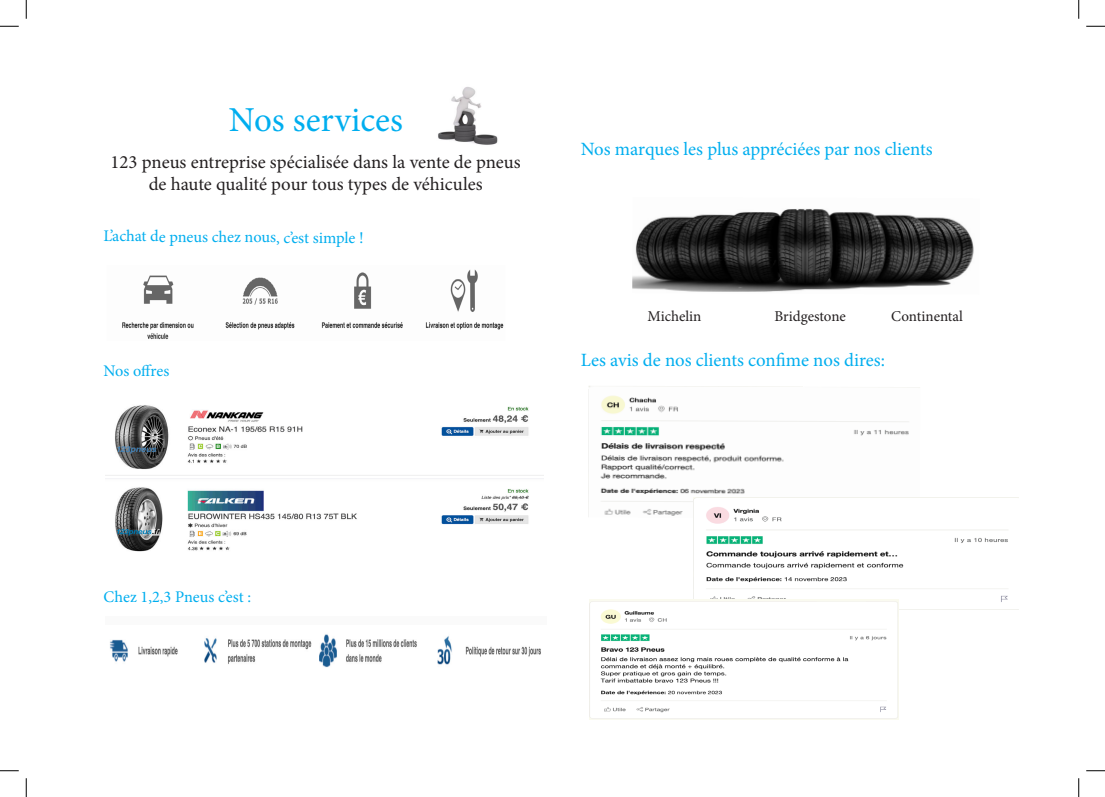
<style>
.page{position:relative;width:1105px;height:797px;background:#fff}
.page>*{position:absolute;margin:0;border:0;box-sizing:border-box;transform-origin:0 0}
.t1{font:35px "Minion Pro";color:#00aeef}
.t2{font:18.75px/22.5px "Minion Pro";color:#231f20;text-align:center}
.t3{font:18.75px "Minion Pro";color:#00aeef}
.t4{font:16.25px "Minion Pro";letter-spacing:-.01em;color:#00aeef}
.t5{font:15px "Minion Pro";letter-spacing:-.005em;color:#231f20}
</style>
<div class="page">
<img style="left:632px;top:209px;width:342px;height:83px">
<img style="left:588px;top:386px;width:332px;height:132px">
<img style="left:694px;top:498px;width:314px;height:111px">
<img style="left:110px;top:634px;width:431px;height:34px">
<img style="left:106px;top:405px;width:437px;height:147px">
<img style="left:122px;top:269px;width:382px;height:71px">
<img style="left:590px;top:599px;width:308px;height:120px">
<img style="left:438px;top:87px;width:60px;height:58px">
<svg style="left:0;top:25px;width:19px;height:2px"></svg>
<svg style="left:1086px;top:25px;width:19px;height:2px"></svg>
<svg style="left:0;top:770px;width:19px;height:1px"></svg>
<svg style="left:1086px;top:770px;width:19px;height:1px"></svg>
<svg style="left:25px;top:0;width:2px;height:19px"></svg>
<svg style="left:25px;top:778px;width:2px;height:19px"></svg>
<svg style="left:1078px;top:0;width:1px;height:19px"></svg>
<svg style="left:1078px;top:778px;width:1px;height:19px"></svg>
<p class="t1" style="left:229px;top:97px;width:175px">Nos services</p>
<p class="t2" style="left:111px;top:150px;width:411px">123 pneus entreprise spécialisée dans la vente de pneus de haute qualité pour tous types de véhicules</p>
<p class="t4" style="left:103px;top:226px;width:262px">L’achat de pneus chez nous, c’est simple !</p>
<p class="t4" style="left:104px;top:360px;width:67px">Nos offres</p>
<p class="t3" style="left:581px;top:136px;width:353px">Nos marques les plus appréciées par nos clients</p>
<p class="t5" style="left:648px;top:306px;width:55px">Michelin</p>
<p class="t5" style="left:774px;top:306px;width:73px">Bridgestone</p>
<p class="t5" style="left:891px;top:306px;width:73px">Continental</p>
<p class="t3" style="left:581px;top:347px;width:306px">Les avis de nos clients confime nos dires:</p>
<p class="t4" style="left:104px;top:585px;width:149px">Chez 1,2,3 Pneus c’est :</p>
</div>
